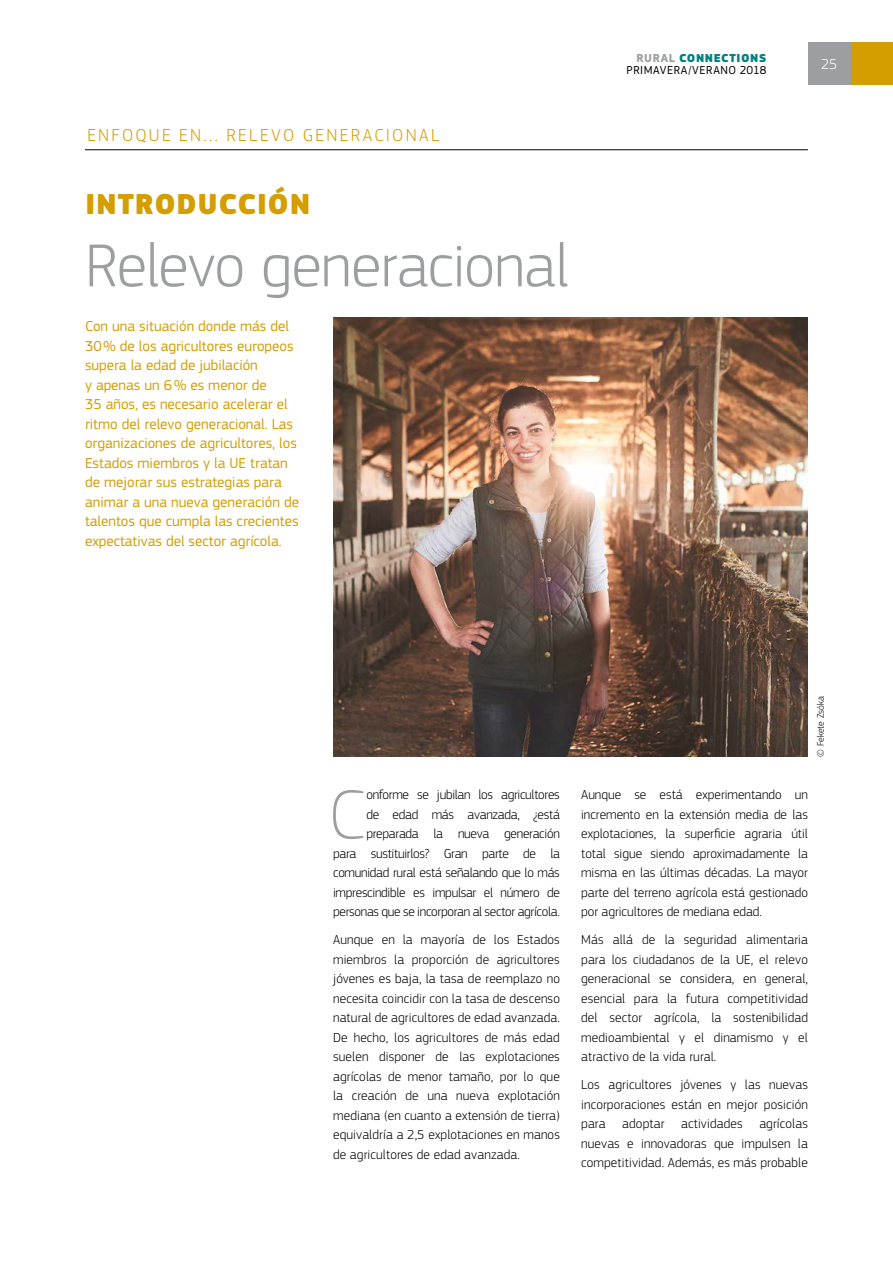
<style>
.page{position:relative;width:893px;height:1263px;background:#fff}
.page>*{position:absolute;margin:0;border:0;box-sizing:border-box;transform-origin:0 0}
.t1{font:100 72.3px "EC Square Sans Pro";color:#9c9e9f}
.t2{font:300 63px "EC Square Sans Pro";letter-spacing:-.015em;color:#9c9e9f}
.t3{font:900 30px "EC Square Sans Pro";letter-spacing:.025em;color:#d49d00}
.t4{font:300 18px "EC Square Sans Pro";letter-spacing:.13em;color:#d49d00}
.t5{font:15px/19.5px "EC Square Sans Pro";color:#d49d00}
.t6{font:300 15px "EC Square Sans Pro";color:#fff}
.t7{font:300 13.5px/19.5px "EC Square Sans Pro";letter-spacing:.01em;color:#000;text-align:justify}
.t8{font:300 13.5px/19.5px "EC Square Sans Pro";letter-spacing:-.02em;color:#000;text-align:right}
.t9{font:12px/12px "EC Square Sans Pro";letter-spacing:.045em;color:#000;text-align:right}
.t10{font:300 9.75px "EC Square Sans Pro";color:#000}
.s1{font-weight:700;color:#9c9e9f}
.s2{font-weight:900;color:#008183}
</style>
<div class="page">
<div style="left:850px;top:43px;width:43px;height:42px;background:#d49d00"></div>
<hr style="left:85px;top:149px;width:723px;height:1px;background:#000">
<img style="left:333px;top:317px;width:475px;height:439px">
<div style="left:808px;top:43px;width:42px;height:42px;background:#9c9e9f"></div>
<h3 class="t4" style="left:87px;top:125px;width:354px">ENFOQUE EN... RELEVO GENERACIONAL</h3>
<h3 class="t3" style="left:85px;top:185px;width:226px">INTRODUCCIÓN</h3>
<h2 class="t2" style="left:85px;top:229px;width:486px">Relevo generacional</h2>
<p class="t5" style="left:85px;top:317px;width:215px">Con una situación donde más del<br>30% de los agricultores europeos supera la edad de jubilación<br>y apenas un 6% es menor de<br>35 años, es necesario acelerar el ritmo del relevo generacional. Las organizaciones de agricultores, los<br>Estados miembros y la UE tratan de mejorar sus estrategias para animar a una nueva generación de talentos que cumpla las crecientes expectativas del sector agrícola.</p>
<p class="t9" style="left:626px;top:52px;width:141px"><span class="s1">RURAL</span> <span class="s2">CONNECTIONS<br></span>PRIMAVERA/VERANO 2018</p>
<p class="t6" style="left:821px;top:56px;width:18px">25</p>
<p class="t8" style="left:333px;top:785px;width:228px">onforme se jubilan los agricultores<br>de edad más avanzada, ¿está preparada la nueva generación<br>para sustituirlos? Gran parte de la comunidad rural está señalando que lo más imprescindible es impulsar el número de personas que se incorporan al sector agrícola.</p>
<p class="t7" style="left:333px;top:930px;width:228px">Aunque en la mayoría de los Estados miembros la proporción de agricultores jóvenes es baja, la tasa de reemplazo no necesita coincidir con la tasa de descenso natural de agricultores de edad avanzada.<br>De hecho, los agricultores de más edad suelen disponer de las explotaciones agrícolas de menor tamaño, por lo que la creación de una nueva explotación mediana (en cuanto a extensión de tierra) equivaldría a 2,5 explotaciones en manos de agricultores de edad avanzada.</p>
<h1 class="t1" style="left:328px;top:772px;width:38px">C</h1>
<p class="t10" style="left:815px;top:756px;width:62px;rotate:-90deg">© Fekete Zsóka</p>
<p class="t7" style="left:581px;top:785px;width:228px">Aunque se está experimentando un incremento en la extensión media de las explotaciones, la superficie agraria útil total sigue siendo aproximadamente la misma en las últimas décadas. La mayor parte del terreno agrícola está gestionado por agricultores de mediana edad.</p>
<p class="t7" style="left:581px;top:930px;width:228px">Más allá de la seguridad alimentaria para los ciudadanos de la UE, el relevo generacional se considera, en general, esencial para la futura competitividad del sector agrícola, la sostenibilidad medioambiental y el dinamismo y el atractivo de la vida rural.</p>
<p class="t7" style="left:581px;top:1075px;width:228px">Los agricultores jóvenes y las nuevas incorporaciones están en mejor posición para adoptar actividades agrícolas nuevas e innovadoras que impulsen la competitividad. Además, es más probable</p>
</div>
